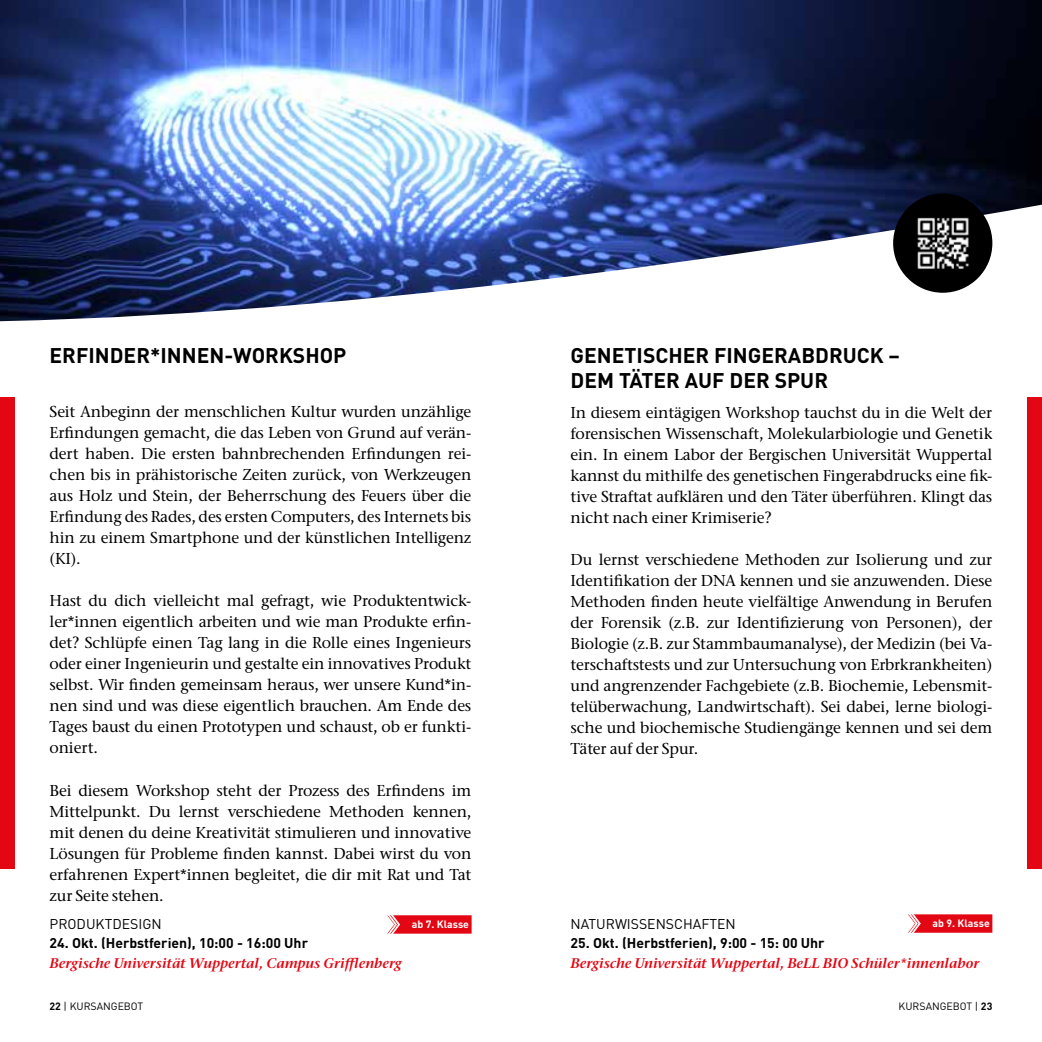
<style>
.page{position:relative;width:1042px;height:1042px;background:#fff}
.page>*{position:absolute;margin:0;border:0;box-sizing:border-box;transform-origin:0 0}
.t1{font:700 21px/24.5px "DIN Pro";color:#000}
.t2{font:500 15.75px/21px "Stone Serif ITC Pro";letter-spacing:-.01em;color:#000;text-align:justify}
.t3{font:italic 600 14px "Stone Serif ITC Pro";color:#e30613}
.t4{font:700 14px "DIN Pro";color:#000}
.t5{font:14px "DIN Pro";color:#000}
.t6{font:10.5px "DIN Pro";color:#000}
.t7{font:700 10.5px "DIN Pro";color:#fff}
.s1{font-weight:700}
</style>
<div class="page">
<img style="left:0;top:0;width:1042px;height:321px">
<div style="left:893px;top:193px;width:99px;height:100px;background:#000;border-radius:50%"></div>
<img style="left:917px;top:217px;width:52px;height:52px">
<div style="left:1027px;top:397px;width:15px;height:471px;background:#e30613"></div>
<div style="left:0;top:397px;width:15px;height:471px;background:#e30613"></div>
<svg style="left:387px;top:915px;width:85px;height:19px;background:#e62631"></svg>
<svg style="left:908px;top:914px;width:84px;height:19px;background:#e62430"></svg>
<h1 class="t1" style="left:50px;top:341px;width:298px">ERFINDER*INNEN-WORKSHOP</h1>
<p class="t2" style="left:50px;top:402px;width:423px">Seit Anbeginn der menschlichen Kultur wurden unzählige Erfindungen gemacht, die das Leben von Grund auf verän&shy;dert haben. Die ersten bahnbrechenden Erfindungen rei&shy;chen bis in prähistorische Zeiten zurück, von Werkzeugen aus Holz und Stein, der Beherrschung des Feuers über die Erfindung des Rades, des ersten Computers, des Internets bis hin zu einem Smartphone und der künstlichen Intelligenz (KI).</p>
<p class="t2" style="left:50px;top:590px;width:423px">Hast du dich vielleicht mal gefragt, wie Produktentwick&shy;ler*innen eigentlich arbeiten und wie man Produkte erfin&shy;det? Schlüpfe einen Tag lang in die Rolle eines Ingenieurs oder einer Ingenieurin und gestalte ein innovatives Produkt selbst. Wir finden gemeinsam heraus, wer unsere Kund*in&shy;nen sind und was diese eigentlich brauchen. Am Ende des Tages baust du einen Prototypen und schaust, ob er funkti&shy;oniert.</p>
<p class="t2" style="left:50px;top:779px;width:423px">Bei diesem Workshop steht der Prozess des Erfindens im Mittelpunkt. Du lernst verschiedene Methoden kennen, mit denen du deine Kreativität stimulieren und innovative Lösungen für Probleme finden kannst. Dabei wirst du von erfahrenen Expert*innen begleitet, die dir mit Rat und Tat zur Seite stehen.</p>
<h1 class="t1" style="left:570px;top:341px;width:331px">GENETISCHER FINGERABDRUCK –<br>DEM TÄTER AUF DER SPUR</h1>
<p class="t2" style="left:570px;top:402px;width:423px">In diesem eintägigen Workshop tauchst du in die Welt der forensischen Wissenschaft, Molekularbiologie und Genetik ein. In einem Labor der Bergischen Universität Wuppertal kannst du mithilfe des genetischen Fingerabdrucks eine fik&shy;tive Straftat aufklären und den Täter überführen. Klingt das nicht nach einer Krimiserie?</p>
<p class="t2" style="left:570px;top:549px;width:423px">Du lernst verschiedene Methoden zur Isolierung und zur Identifikation der DNA kennen und sie anzuwenden. Diese Methoden finden heute vielfältige Anwendung in Berufen der Forensik (z.B. zur Identifizierung von Personen), der Biologie (z.B. zur Stammbaumanalyse), der Medizin (bei Va&shy;terschaftstests und zur Untersuchung von Erbrkrankheiten) und angrenzender Fachgebiete (z.B. Biochemie, Lebensmit&shy;telüberwachung, Landwirtschaft). Sei dabei, lerne biologi&shy;sche und biochemische Studiengänge kennen und sei dem Täter auf der Spur.</p>
<p class="t5" style="left:50px;top:913px;width:114px">PRODUKTDESIGN</p>
<p class="t4" style="left:50px;top:931px;width:260px">24. Okt. (Herbstferien), 10:00 - 16:00 Uhr</p>
<p class="t3" style="left:50px;top:954px;width:353px">Bergische Universität Wuppertal, Campus Grifflenberg</p>
<p class="t7" style="left:412px;top:915px;width:59px">ab 7. Klasse</p>
<p class="t5" style="left:570px;top:913px;width:167px">NATURWISSENSCHAFTEN</p>
<p class="t7" style="left:932px;top:914px;width:59px">ab 9. Klasse</p>
<p class="t4" style="left:570px;top:931px;width:256px">25. Okt. (Herbstferien), 9:00 - 15: 00 Uhr</p>
<p class="t3" style="left:570px;top:954px;width:410px">Bergische Universität Wuppertal, BeLL BIO Schüler*innenlabor</p>
<p class="t6" style="left:50px;top:998px;width:95px"><span class="s1">22</span> | KURSANGEBOT</p>
<p class="t6" style="left:898px;top:998px;width:95px">KURSANGEBOT | <span class="s1">23</span></p>
</div>
